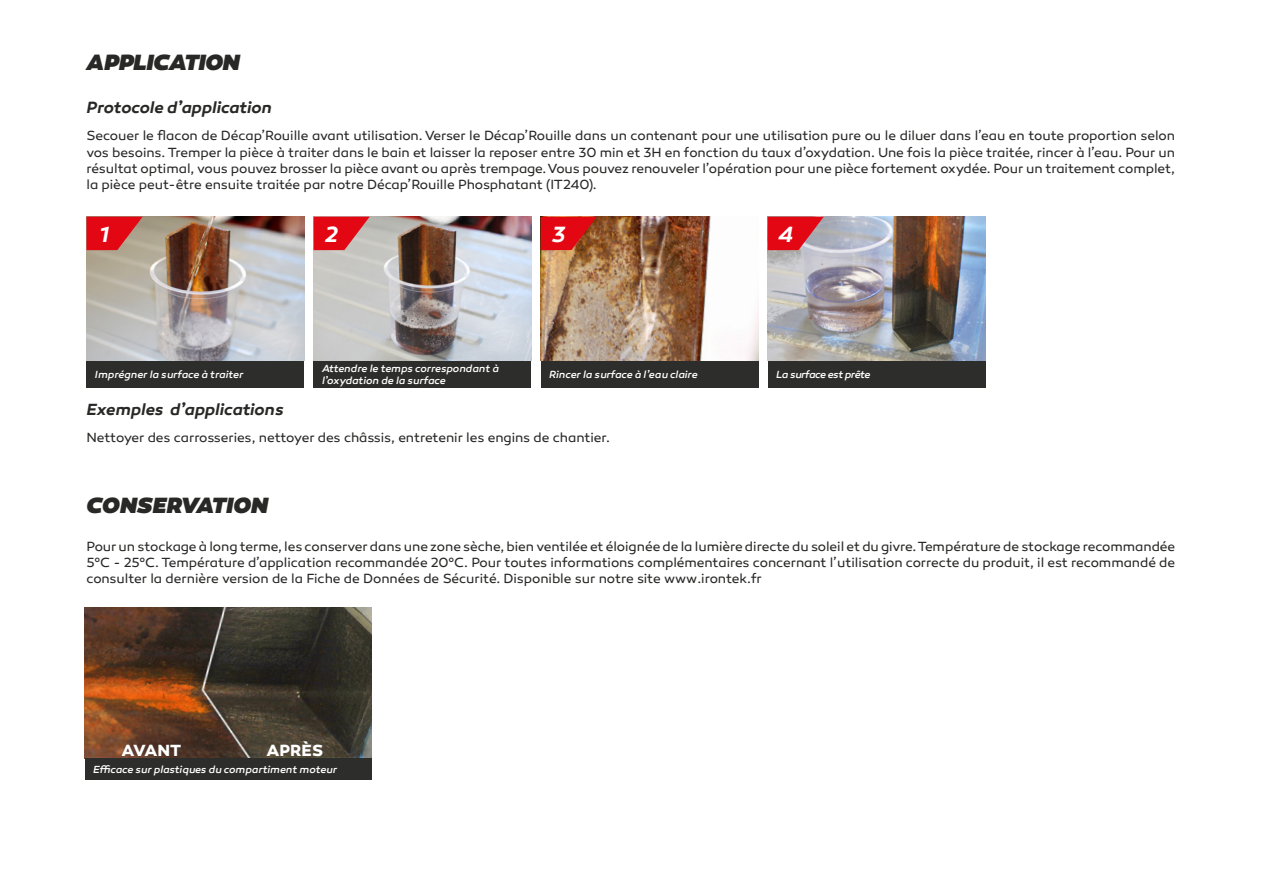
<style>
.page{position:relative;width:1263px;height:893px;background:#fff}
.page>*{position:absolute;margin:0;border:0;box-sizing:border-box;transform-origin:0 0}
.t1{font:italic 900 22.5px "Canaro";color:#282827}
.t2{font:italic 600 22.5px "Canaro";color:#fff}
.t3{font:italic 600 16.5px "Canaro";letter-spacing:-.005em;color:#282827}
.t4{font:700 16.5px "Canaro";color:#fff}
.t5{font:13.5px/16.2px "Canaro";letter-spacing:-.005em;color:#282827;text-align:justify}
.t6{font:italic 500 10.5px/12.6px "Canaro";letter-spacing:-.005em;color:#fff}
.t7{font:italic 500 10.5px "Canaro";letter-spacing:-.04em;color:#fff}
</style>
<div class="page">
<img style="left:85px;top:608px;width:287px;height:150px">
<div style="left:85px;top:758px;width:287px;height:22px;background:#2d2d2c"></div>
<img style="left:86px;top:217px;width:218px;height:144px">
<div style="left:86px;top:361px;width:218px;height:26px;background:#2d2d2c"></div>
<svg style="left:86px;top:217px;width:57px;height:33px;background:#d62b30"></svg>
<img style="left:313px;top:217px;width:218px;height:144px">
<div style="left:313px;top:361px;width:218px;height:26px;background:#2d2d2c"></div>
<svg style="left:313px;top:217px;width:57px;height:33px;background:#db323b"></svg>
<img style="left:541px;top:217px;width:217px;height:144px">
<div style="left:541px;top:361px;width:217px;height:26px;background:#2d2d2c"></div>
<svg style="left:541px;top:217px;width:56px;height:33px;background:#cf1817"></svg>
<img style="left:768px;top:217px;width:217px;height:144px">
<div style="left:768px;top:361px;width:217px;height:26px;background:#2d2d2c"></div>
<svg style="left:768px;top:217px;width:56px;height:33px;background:#d72d3a"></svg>
<h1 class="t1" style="left:86px;top:48px;width:155px">APPLICATION</h1>
<p class="t3" style="left:86px;top:98px;width:187px">Protocole d’application</p>
<p class="t5" style="left:86px;top:128px;width:1090px">Secouer le flacon de Décap’Rouille avant utilisation. Verser le Décap’Rouille dans un contenant pour une utilisation pure ou le diluer dans l’eau en toute proportion selon vos besoins. Tremper la pièce à traiter dans le bain et laisser la reposer entre 30 min et 3H en fonction du taux d’oxydation. Une fois la pièce traitée, rincer à l’eau. Pour un résultat optimal, vous pouvez brosser la pièce avant ou après trempage. Vous pouvez renouveler l’opération pour une pièce fortement oxydée. Pour un traitement complet, la pièce peut-être ensuite traitée par notre Décap’Rouille Phosphatant (IT240).</p>
<h1 class="t2" style="left:100px;top:220px;width:11px">1</h1>
<h1 class="t2" style="left:325px;top:220px;width:15px">2</h1>
<h1 class="t2" style="left:552px;top:220px;width:15px">3</h1>
<h1 class="t2" style="left:778px;top:220px;width:16px">4</h1>
<p class="t6" style="left:95px;top:368px;width:150px">Imprégner la surface à traiter</p>
<p class="t6" style="left:322px;top:362px;width:178px">Attendre le temps correspondant à l’oxydation de la surface</p>
<p class="t6" style="left:549px;top:368px;width:150px">Rincer la surface à l’eau claire</p>
<p class="t7" style="left:776px;top:368px;width:96px">La surface est prête</p>
<p class="t3" style="left:86px;top:399px;width:199px">Exemples d’applications</p>
<p class="t5" style="left:86px;top:429px;width:525px">Nettoyer des carrosseries, nettoyer des châssis, entretenir les engins de chantier.</p>
<h1 class="t1" style="left:87px;top:491px;width:183px">CONSERVATION</h1>
<p class="t5" style="left:86px;top:538px;width:1090px">Pour un stockage à long terme, les conserver dans une zone sèche, bien ventilée et éloignée de la lumière directe du soleil et du givre. Température de stockage recommandée 5°C - 25°C. Température d’application recommandée 20°C. Pour toutes informations complémentaires concernant l’utilisation correcte du produit, il est recommandé de consulter la dernière version de la Fiche de Données de Sécurité. Disponible sur notre site www.irontek.fr</p>
<p class="t4" style="left:122px;top:740px;width:61px">AVANT</p>
<p class="t4" style="left:266px;top:740px;width:58px">APRÈS</p>
<p class="t6" style="left:93px;top:763px;width:245px">Efficace sur plastiques du compartiment moteur</p>
</div>
